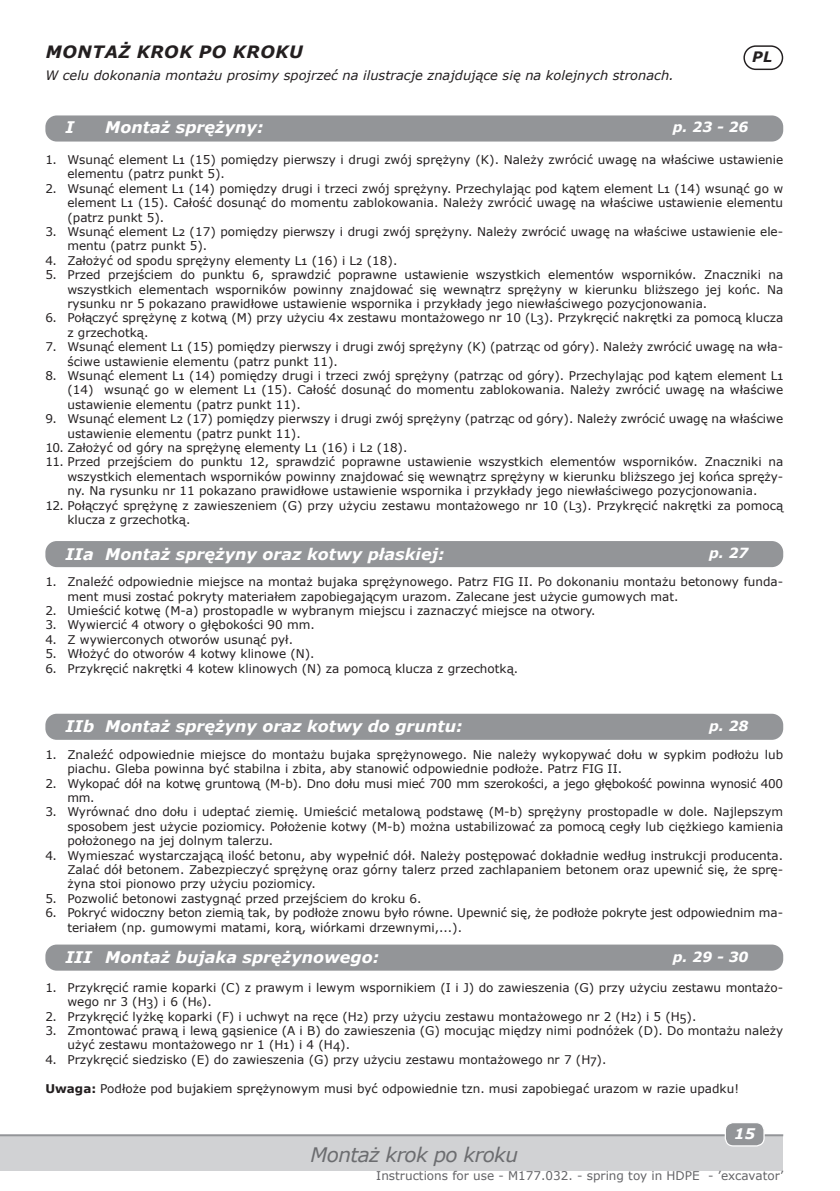
<style>
.page{position:relative;width:840px;height:1191px;background:#fff}
.page>*{position:absolute;margin:0;border:0;box-sizing:border-box;transform-origin:0 0}
.titel_onderaan{font:italic 20px "Verdana";letter-spacing:-.03em;color:#6c6d70}
.titel{font:italic 700 17px "Verdana";letter-spacing:.035em;color:#231f20}
.tussentitel_montages{font:italic 700 16px "Verdana";color:#fff}
.t1{font:italic 700 14.6px "Verdana";color:#fff}
.taal_in_kader{font:italic 700 14.4px "Verdana";color:#231f20}
.tussentitel_montages-2{font:italic 700 14px "Verdana";color:#fff}
.standaard_cursief{font:italic 13px "Verdana";color:#231f20}
.standaard{font:12px/14.4px "Verdana";color:#231f20}
.standaard-2{font:12px/14.4px "Verdana";letter-spacing:-.02em;color:#231f20}
.t2{font:12px "Verdana";color:#636366}
.s1{font-weight:700}
</style>
<div class="page">
<div style="left:0;top:1135px;width:782px;height:35px;background:#d1d2d4"></div>
<hr style="left:0;top:1134px;width:782px;height:2px;background:#939598">
<div style="left:725px;top:1122px;width:38px;height:23px;background:#939598;border-radius:8px"></div>
<div style="left:724px;top:1122px;width:40px;height:24px;border:1px solid #fff;border-radius:8px"></div>
<div style="left:45px;top:115px;width:737px;height:27px;background:#939598;border-radius:11px"></div>
<div style="left:45px;top:944px;width:737px;height:26px;background:#939598;border-radius:11px"></div>
<div style="left:45px;top:541px;width:737px;height:26px;background:#939598;border-radius:11px"></div>
<div style="left:45px;top:713px;width:737px;height:27px;background:#939598;border-radius:11px"></div>
<div style="left:743px;top:45px;width:39px;height:25px;border:1px solid #231f20;border-radius:12px"></div>
<p class="titel" style="left:46px;top:40px;width:259px">MONTAŻ KROK PO KROKU</p>
<p class="standaard_cursief" style="left:45px;top:66px;width:629px">W celu dokonania montażu prosimy spojrzeć na ilustracje znajdujące się na kolejnych stronach.</p>
<p class="tussentitel_montages" style="left:65px;top:116px;width:10px">I</p>
<p class="tussentitel_montages" style="left:105px;top:116px;width:159px">Montaż sprężyny:</p>
<p class="tussentitel_montages-2" style="left:672px;top:117px;width:77px">p. 23 - 26</p>
<p class="standaard" style="left:67px;top:152px;width:717px;text-indent:-22px">1. Wsunąć element L1 (15) pomiędzy pierwszy i drugi zwój sprężyny (K). Należy zwrócić uwagę na właściwe ustawienie elementu (patrz punkt 5).</p>
<p class="standaard" style="left:67px;top:181px;width:717px;text-align:justify;text-indent:-22px">2. Wsunąć element L1 (14) pomiędzy drugi i trzeci zwój sprężyny. Przechylając pod kątem element L1 (14) wsunąć go w element L1 (15). Całość dosunąć do momentu zablokowania. Należy zwrócić uwagę na właściwe ustawienie elementu (patrz punkt 5).</p>
<p class="standaard" style="left:67px;top:224px;width:717px;text-indent:-22px">3. Wsunąć element L2 (17) pomiędzy pierwszy i drugi zwój sprężyny. Należy zwrócić uwagę na właściwe ustawienie ele&shy;mentu (patrz punkt 5).</p>
<p class="standaard" style="left:45px;top:253px;width:353px">4. Założyć od spodu sprężyny elementy L1 (16) i L2 (18).</p>
<p class="standaard" style="left:67px;top:267px;width:717px;text-align:justify;text-indent:-22px">5. Przed przejściem do punktu 6, sprawdzić poprawne ustawienie wszystkich elementów wsporników. Znaczniki na wszystkich elementach wsporników powinny znajdować się wewnątrz sprężyny w kierunku bliższego jej końc. Na rysunku nr 5 pokazano prawidłowe ustawienie wspornika i przykłady jego niewłaściwego pozycjonowania.</p>
<p class="standaard" style="left:67px;top:311px;width:716px;text-indent:-22px">6. Połączyć sprężynę z kotwą (M) przy użyciu 4x zestawu montażowego nr 10 (L3). Przykręcić nakrętki za pomocą klucza z grzechotką.</p>
<p class="standaard" style="left:67px;top:339px;width:717px;text-indent:-22px">7. Wsunąć element L1 (15) pomiędzy pierwszy i drugi zwój sprężyny (K) (patrząc od góry). Należy zwrócić uwagę na wła&shy;ściwe ustawienie elementu (patrz punkt 11).</p>
<p class="standaard" style="left:67px;top:368px;width:717px;text-align:justify;text-indent:-22px">8. Wsunąć element L1 (14) pomiędzy drugi i trzeci zwój sprężyny (patrząc od góry). Przechylając pod kątem element L1 (14) wsunąć go w element L1 (15). Całość dosunąć do momentu zablokowania. Należy zwrócić uwagę na właściwe ustawienie elementu (patrz punkt 11).</p>
<p class="standaard" style="left:67px;top:411px;width:717px;text-indent:-22px">9. Wsunąć element L2 (17) pomiędzy pierwszy i drugi zwój sprężyny (patrząc od góry). Należy zwrócić uwagę na właściwe ustawienie elementu (patrz punkt 11).</p>
<p class="standaard" style="left:45px;top:440px;width:363px">10. Założyć od góry na sprężynę elementy L1 (16) i L2 (18).</p>
<p class="standaard" style="left:67px;top:455px;width:717px;text-align:justify;text-indent:-22px">11. Przed przejściem do punktu 12, sprawdzić poprawne ustawienie wszystkich elementów wsporników. Znaczniki na wszystkich elementach wsporników powinny znajdować się wewnątrz sprężyny w kierunku bliższego jej końca spręży&shy;ny. Na rysunku nr 11 pokazano prawidłowe ustawienie wspornika i przykłady jego niewłaściwego pozycjonowania.</p>
<p class="standaard" style="left:67px;top:498px;width:717px;text-indent:-22px">12. Połączyć sprężynę z zawieszeniem (G) przy użyciu zestawu montażowego nr 10 (L3). Przykręcić nakrętki za pomocą klucza z grzechotką.</p>
<p class="taal_in_kader" style="left:751px;top:47px;width:22px">PL</p>
<p class="tussentitel_montages" style="left:65px;top:542px;width:380px">IIa Montaż sprężyny oraz kotwy płaskiej:</p>
<p class="tussentitel_montages-2" style="left:708px;top:543px;width:41px">p. 27</p>
<p class="standaard" style="left:67px;top:574px;width:717px;text-indent:-22px">1. Znaleźć odpowiednie miejsce na montaż bujaka sprężynowego. Patrz FIG II. Po dokonaniu montażu betonowy funda&shy;ment musi zostać pokryty materiałem zapobiegającym urazom. Zalecane jest użycie gumowych mat.</p>
<p class="standaard" style="left:45px;top:603px;width:551px">2. Umieścić kotwę (M-a) prostopadle w wybranym miejscu i zaznaczyć miejsce na otwory.</p>
<p class="standaard" style="left:45px;top:617px;width:271px">3. Wywiercić 4 otwory o głębokości 90 mm.</p>
<p class="standaard" style="left:45px;top:632px;width:249px">4. Z wywierconych otworów usunąć pył.</p>
<p class="standaard" style="left:45px;top:646px;width:270px">5. Włożyć do otworów 4 kotwy klinowe (N).</p>
<p class="standaard" style="left:45px;top:661px;width:474px">6. Przykręcić nakrętki 4 kotew klinowych (N) za pomocą klucza z grzechotką.</p>
<p class="tussentitel_montages" style="left:65px;top:715px;width:398px">IIb Montaż sprężyny oraz kotwy do gruntu:</p>
<p class="tussentitel_montages-2" style="left:708px;top:716px;width:41px">p. 28</p>
<p class="standaard" style="left:67px;top:747px;width:716px;text-indent:-22px">1. Znaleźć odpowiednie miejsce do montażu bujaka sprężynowego. Nie należy wykopywać dołu w sypkim podłożu lub piachu. Gleba powinna być stabilna i zbita, aby stanowić odpowiednie podłoże. Patrz FIG II.</p>
<p class="standaard-2" style="left:67px;top:776px;width:717px;text-indent:-22px">2. Wykopać dół na kotwę gruntową (M-b). Dno dołu musi mieć 700 mm szerokości, a jego głębokość powinna wynosić 400 mm.</p>
<p class="standaard" style="left:67px;top:804px;width:717px;text-align:justify;text-indent:-22px">3. Wyrównać dno dołu i udeptać ziemię. Umieścić metalową podstawę (M-b) sprężyny prostopadle w dole. Najlepszym sposobem jest użycie poziomicy. Położenie kotwy (M-b) można ustabilizować za pomocą cegły lub ciężkiego kamienia położonego na jej dolnym talerzu.</p>
<p class="standaard" style="left:67px;top:848px;width:717px;text-align:justify;text-indent:-22px">4. Wymieszać wystarczającą ilość betonu, aby wypełnić dół. Należy postępować dokładnie według instrukcji producenta.<br>Zalać dół betonem. Zabezpieczyć sprężynę oraz górny talerz przed zachlapaniem betonem oraz upewnić się, że sprę&shy;żyna stoi pionowo przy użyciu poziomicy.</p>
<p class="standaard" style="left:45px;top:891px;width:377px">5. Pozwolić betonowi zastygnąć przed przejściem do kroku 6.</p>
<p class="standaard" style="left:67px;top:905px;width:717px;text-indent:-22px">6. Pokryć widoczny beton ziemią tak, by podłoże znowu było równe. Upewnić się, że podłoże pokryte jest odpowiednim ma&shy;teriałem (np. gumowymi matami, korą, wiórkami drzewnymi,...).</p>
<p class="tussentitel_montages" style="left:65px;top:946px;width:315px">III Montaż bujaka sprężynowego:</p>
<p class="tussentitel_montages-2" style="left:672px;top:946px;width:77px">p. 29 - 30</p>
<p class="standaard" style="left:67px;top:980px;width:717px;text-indent:-22px">1. Przykręcić ramie koparki (C) z prawym i lewym wspornikiem (I i J) do zawieszenia (G) przy użyciu zestawu montażo&shy;wego nr 3 (H3) i 6 (H6).</p>
<p class="standaard" style="left:45px;top:1008px;width:652px">2. Przykręcić lyżkę koparki (F) i uchwyt na ręce (H2) przy użyciu zestawu montażowego nr 2 (H2) i 5 (H5).</p>
<p class="standaard" style="left:67px;top:1023px;width:717px;text-indent:-22px">3. Zmontować prawą i lewą gąsienice (A i B) do zawieszenia (G) mocując między nimi podnóżek (D). Do montażu należy użyć zestawu montażowego nr 1 (H1) i 4 (H4).</p>
<p class="standaard" style="left:45px;top:1052px;width:562px">4. Przykręcić siedzisko (E) do zawieszenia (G) przy użyciu zestawu montażowego nr 7 (H7).</p>
<p class="standaard" style="left:45px;top:1080px;width:694px"><span class="s1">Uwaga:</span> Podłoże pod bujakiem sprężynowym musi być odpowiednie tzn. musi zapobiegać urazom w razie upadku!</p>
<p class="t1" style="left:733px;top:1123px;width:22px">15</p>
<p class="t2" style="left:376px;top:1167px;width:408px">Instructions for use - M177.032. - spring toy in HDPE - ’excavator’</p>
<p class="titel_onderaan" style="left:310px;top:1140px;width:209px">Montaż krok po kroku</p>
</div>
